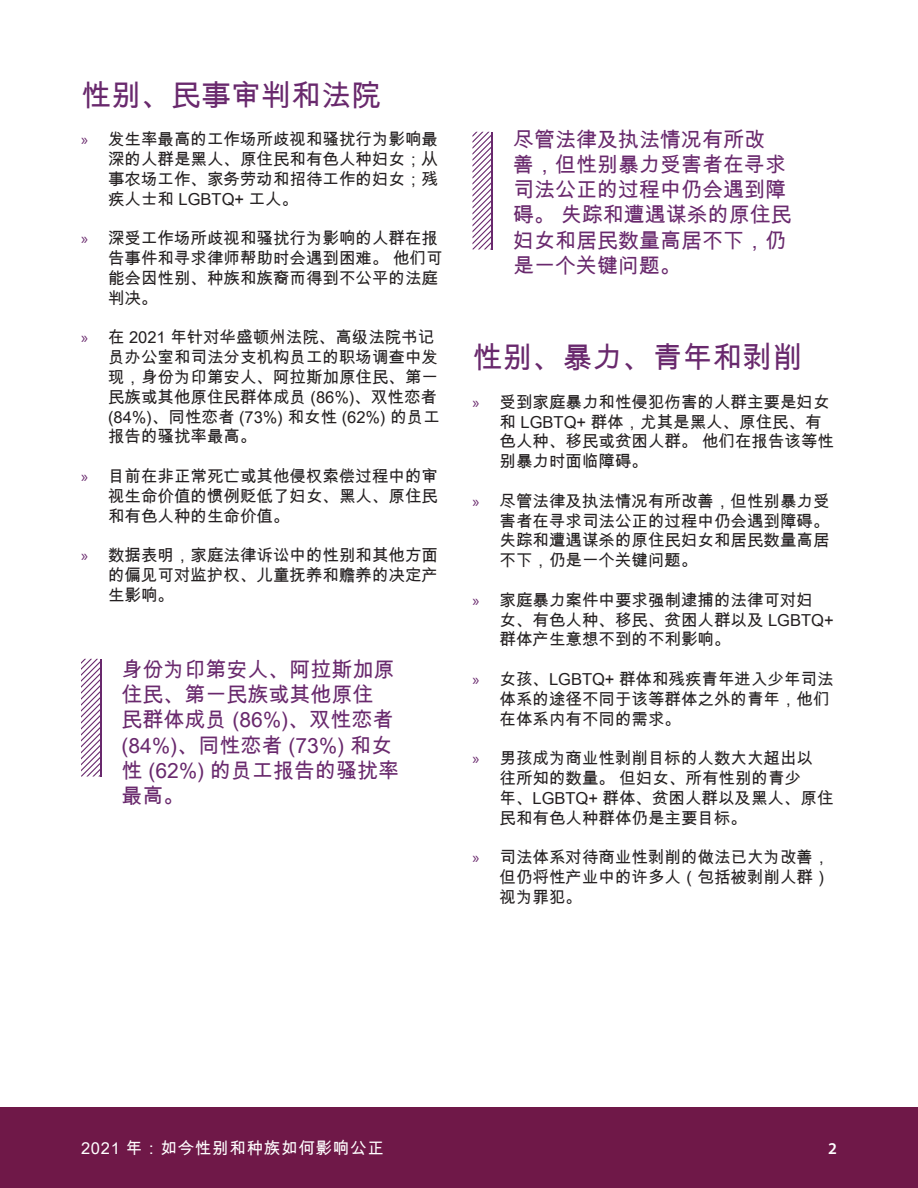
<style>
.page{position:relative;width:918px;height:1188px;background:#fff}
.page>*{position:absolute;margin:0;border:0;box-sizing:border-box;transform-origin:0 0}
.t1{font:30px "Arial Unicode MS";color:#69296d}
.Myriad_Pro_12_Regula{font:21px/25.2px "Arial Unicode MS";color:#69296d}
.t2{font:16.5px/19.8px "Arial Unicode MS";color:#231f20}
.t3{font:16.5px "Arial Unicode MS";letter-spacing:.045em;color:#fff}
.t4{font:600 16.5px "Myriad Pro";color:#fff}
.s1{font-family:"Myriad Pro";color:#69296d}
</style>
<div class="page">
<div style="left:0;top:1107px;width:918px;height:81px;background:#6f1848"></div>
<svg style="left:81px;top:659px;width:19px;height:118px"></svg>
<hr style="left:100px;top:659px;width:1px;height:118px;background:#69296d">
<svg style="left:472px;top:132px;width:20px;height:117px"></svg>
<hr style="left:492px;top:132px;width:1px;height:117px;background:#69296d">
<p class="t1" style="left:81px;top:73px;width:301px">性别、民事审判和法院</p>
<p class="t2" style="left:108px;top:129px;width:331px;text-align:justify;text-indent:-27px"><span class="s1">»</span> 发生率最高的工作场所歧视和骚扰行为影响最深的人群是黑人、原住民和有色人种妇女；从事农场工作、家务劳动和招待工作的妇女；残疾人士和 LGBTQ+ 工人。</p>
<p class="t2" style="left:108px;top:228px;width:336px;text-indent:-27px"><span class="s1">»</span> 深受工作场所歧视和骚扰行为影响的人群在报告事件和寻求律师帮助时会遇到困难。 他们可能会因性别、种族和族裔而得到不公平的法庭判决。</p>
<p class="t2" style="left:108px;top:327px;width:333px;text-indent:-27px"><span class="s1">»</span> 在 2021 年针对华盛顿州法院、高级法院书记员办公室和司法分支机构员工的职场调查中发现，身份为印第安人、阿拉斯加原住民、第一民族或其他原住民群体成员 (86%)、双性恋者(84%)、同性恋者 (73%) 和女性 (62%) 的员工报告的骚扰率最高。</p>
<p class="t2" style="left:108px;top:466px;width:331px;text-align:justify;text-indent:-27px"><span class="s1">»</span> 目前在非正常死亡或其他侵权索偿过程中的审视生命价值的惯例贬低了妇女、黑人、原住民和有色人种的生命价值。</p>
<p class="t2" style="left:108px;top:545px;width:331px;text-align:justify;text-indent:-27px"><span class="s1">»</span> 数据表明，家庭法律诉讼中的性别和其他方面的偏见可对监护权、儿童抚养和赡养的决定产生影响。</p>
<p class="Myriad_Pro_12_Regula" style="left:122px;top:657px;width:279px">身份为印第安人、阿拉斯加原住民、第一民族或其他原住民群体成员 (86%)、双性恋者(84%)、同性恋者 (73%) 和女性 (62%) 的员工报告的骚扰率最高。</p>
<p class="Myriad_Pro_12_Regula" style="left:513px;top:126px;width:280px">尽管法律及执法情况有所改<br>善，但性别暴力受害者在寻求司法公正的过程中仍会遇到障碍。 失踪和遭遇谋杀的原住民妇女和居民数量高居不下，仍是一个关键问题。</p>
<p class="t1" style="left:472px;top:336px;width:331px">性别、暴力、青年和剥削</p>
<p class="t2" style="left:500px;top:392px;width:336px;text-indent:-27px"><span class="s1">»</span> 受到家庭暴力和性侵犯伤害的人群主要是妇女和 LGBTQ+ 群体，尤其是黑人、原住民、有色人种、移民或贫困人群。 他们在报告该等性别暴力时面临障碍。</p>
<p class="t2" style="left:500px;top:491px;width:331px;text-align:justify;text-indent:-27px"><span class="s1">»</span> 尽管法律及执法情况有所改善，但性别暴力受害者在寻求司法公正的过程中仍会遇到障碍。失踪和遭遇谋杀的原住民妇女和居民数量高居不下，仍是一个关键问题。</p>
<p class="t2" style="left:500px;top:590px;width:336px;text-indent:-27px"><span class="s1">»</span> 家庭暴力案件中要求强制逮捕的法律可对妇<br>女、有色人种、移民、贫困人群以及 LGBTQ+群体产生意想不到的不利影响。</p>
<p class="t2" style="left:500px;top:669px;width:336px;text-indent:-27px"><span class="s1">»</span> 女孩、LGBTQ+ 群体和残疾青年进入少年司法体系的途径不同于该等群体之外的青年，他们在体系内有不同的需求。</p>
<p class="t2" style="left:500px;top:748px;width:336px;text-indent:-27px"><span class="s1">»</span> 男孩成为商业性剥削目标的人数大大超出以<br>往所知的数量。 但妇女、所有性别的青少<br>年、LGBTQ+ 群体、贫困人群以及黑人、原住民和有色人种群体仍是主要目标。</p>
<p class="t2" style="left:500px;top:847px;width:331px;text-align:justify;text-indent:-27px"><span class="s1">»</span> 司法体系对待商业性剥削的做法已大为改善，但仍将性产业中的许多人（包括被剥削人群）视为罪犯。</p>
<p class="t3" style="left:81px;top:1136px;width:304px">2021 年：如今性别和种族如何影响公正</p>
<p class="t4" style="left:828px;top:1138px;width:10px">2</p>
</div>
